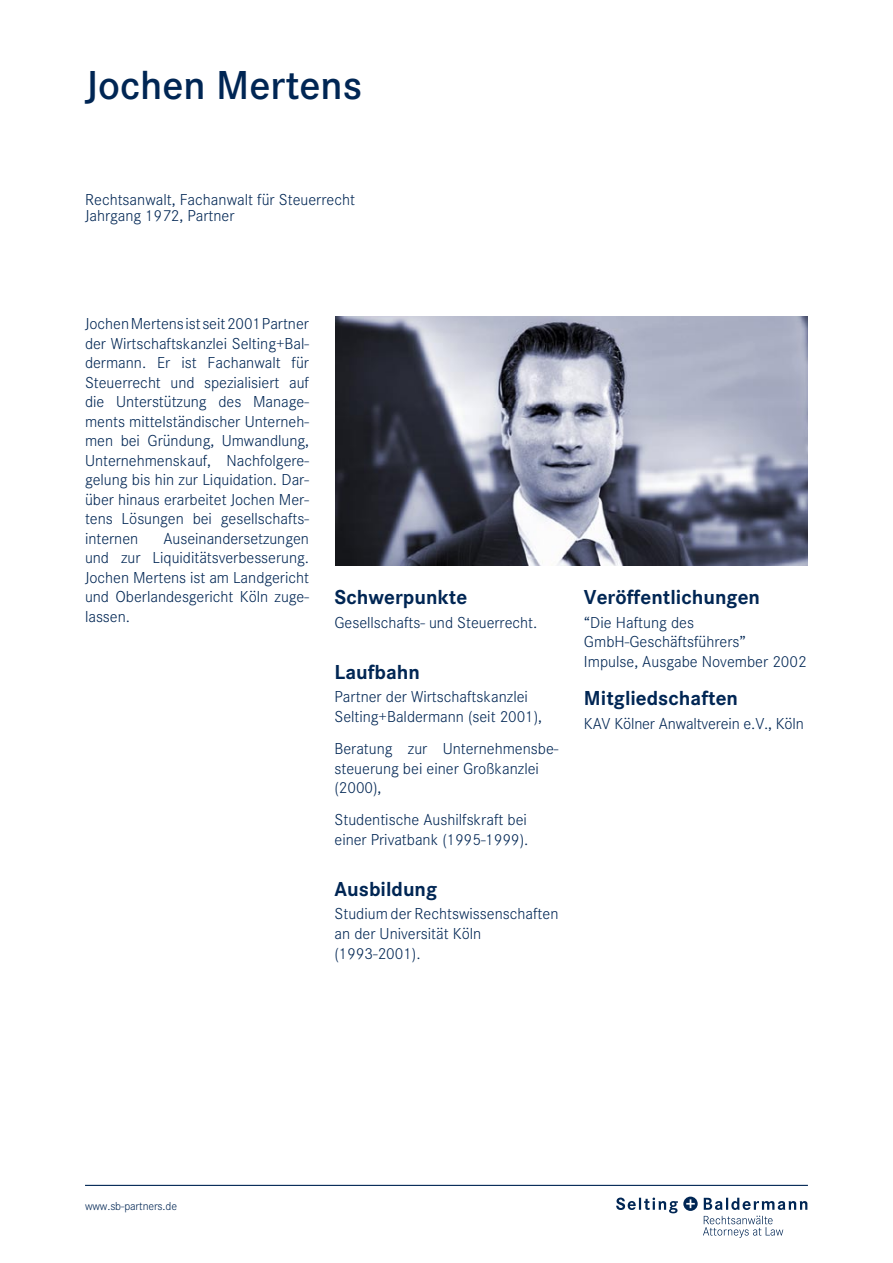
<style>
.page{position:relative;width:893px;height:1263px;background:#fff}
.page>*{position:absolute;margin:0;border:0;box-sizing:border-box;transform-origin:0 0}
.t1{font:600 42px "Corporate S";color:#002654}
.t2{font:700 21px "Corporate S";color:#002654}
.t3{font:300 16.5px/19.5px "Corporate S";color:#002654}
.t4{font:300 12px "Corporate S";letter-spacing:-.01em;color:#002654}
</style>
<div class="page">
<hr style="left:85px;top:1185px;width:723px;height:1px;background:#002654">
<img style="left:335px;top:317px;width:473px;height:248px">
<svg style="left:616px;top:1196px;width:191px;height:42px"></svg>
<h1 class="t1" style="left:85px;top:61px;width:279px">Jochen Mertens</h1>
<p class="t3" style="left:85px;top:191px;width:271px;line-height:16.5px">Rechtsanwalt, Fachanwalt für Steuerrecht<br>Jahrgang 1972, Partner</p>
<p class="t3" style="left:85px;top:314px;width:225px;text-align:justify">Jochen Mertens ist seit 2001 Partner der Wirtschaftskanzlei Selting+Bal&shy;dermann. Er ist Fachanwalt für Steuerrecht und spezialisiert auf die Unterstützung des Manage&shy;ments mittelständischer Unterneh&shy;men bei Gründung, Umwandlung, Unternehmenskauf, Nachfolgere&shy;gelung bis hin zur Liquidation. Dar&shy;über hinaus erarbeitet Jochen Mer&shy;tens Lösungen bei gesellschafts&shy;internen</p>
<p class="t3" style="left:85px;top:529px;width:225px;text-align:justify;text-indent:78px">Auseinandersetzungen und zur Liquiditätsverbesserung.<br>Jochen Mertens ist am Landgericht und Oberlandesgericht Köln zuge&shy;lassen.</p>
<p class="t2" style="left:334px;top:585px;width:134px">Schwerpunkte</p>
<p class="t3" style="left:334px;top:613px;width:204px">Gesellschafts- und Steuerrecht.</p>
<p class="t2" style="left:334px;top:660px;width:87px">Laufbahn</p>
<p class="t3" style="left:334px;top:687px;width:209px">Partner der Wirtschaftskanzlei<br>Selting+Baldermann (seit 2001),</p>
<p class="t3" style="left:334px;top:739px;width:225px">Beratung zur Unternehmensbe&shy;steuerung bei einer Großkanzlei (2000),</p>
<p class="t3" style="left:334px;top:810px;width:195px">Studentische Aushilfskraft bei einer Privatbank (1995-1999).</p>
<p class="t2" style="left:334px;top:877px;width:104px">Ausbildung</p>
<p class="t3" style="left:334px;top:904px;width:225px">Studium der Rechtswissenschaften an der Universität Köln (1993-2001).</p>
<p class="t2" style="left:584px;top:585px;width:178px">Veröffentlichungen</p>
<p class="t3" style="left:584px;top:613px;width:224px">“Die Haftung des<br>GmbH-Geschäftsführers”<br>Impulse, Ausgabe November 2002</p>
<p class="t2" style="left:584px;top:686px;width:156px">Mitgliedschaften</p>
<p class="t3" style="left:584px;top:714px;width:221px">KAV Kölner Anwaltverein e.V., Köln</p>
<p class="t4" style="left:85px;top:1200px;width:94px">www.sb-partners.de</p>
</div>
